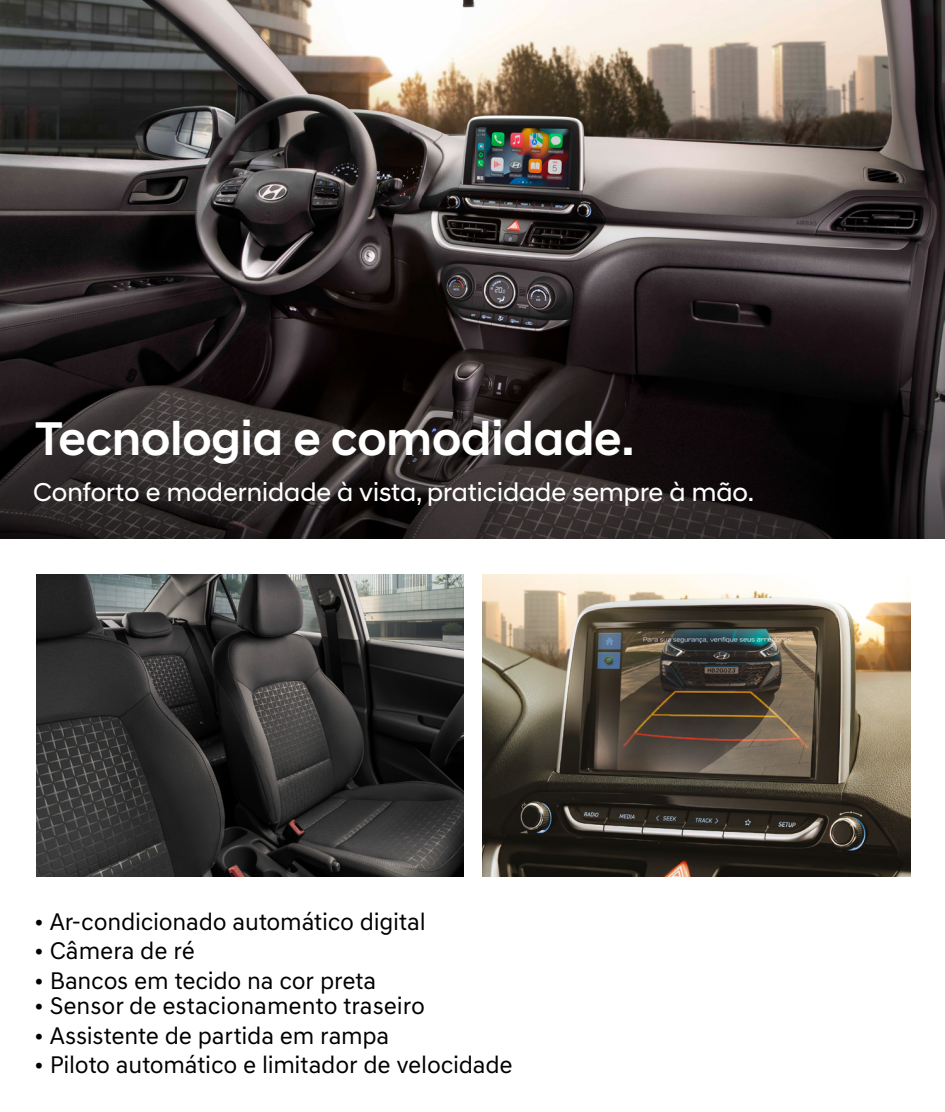
<style>
.page{position:relative;width:945px;height:1112px;background:#fff}
.page>*{position:absolute;margin:0;border:0;box-sizing:border-box;transform-origin:0 0}
.t1{font:500 48.12px "Hyundai Sans Head";color:#fff}
.t2{font:26.25px "Hyundai Sans Head";color:#fff}
.t3{font:24.5px "Hyundai Sans Text";letter-spacing:-.01em;color:#000}
</style>
<div class="page">
<img style="left:36px;top:574px;width:428px;height:302px">
<img style="left:0;top:0;width:945px;height:303px">
<svg style="left:0;top:303px;width:945px;height:235px;background:#211b1c"></svg>
<img style="left:483px;top:574px;width:427px;height:302px">
<h1 class="t1" style="left:35px;top:410px;width:601px">Tecnologia e comodidade.</h1>
<p class="t2" style="left:33px;top:476px;width:722px">Conforto e modernidade à vista, praticidade sempre à mão.</p>
<p class="t3" style="left:34px;top:906px;width:393px">• Ar-condicionado automático digital</p>
<p class="t3" style="left:34px;top:935px;width:162px">• Câmera de ré</p>
<p class="t3" style="left:34px;top:965px;width:344px">• Bancos em tecido na cor preta</p>
<p class="t3" style="left:34px;top:990px;width:392px">• Sensor de estacionamento traseiro</p>
<p class="t3" style="left:34px;top:1020px;width:357px">• Assistente de partida em rampa</p>
<p class="t3" style="left:34px;top:1049px;width:480px">• Piloto automático e limitador de velocidade</p>
</div>
